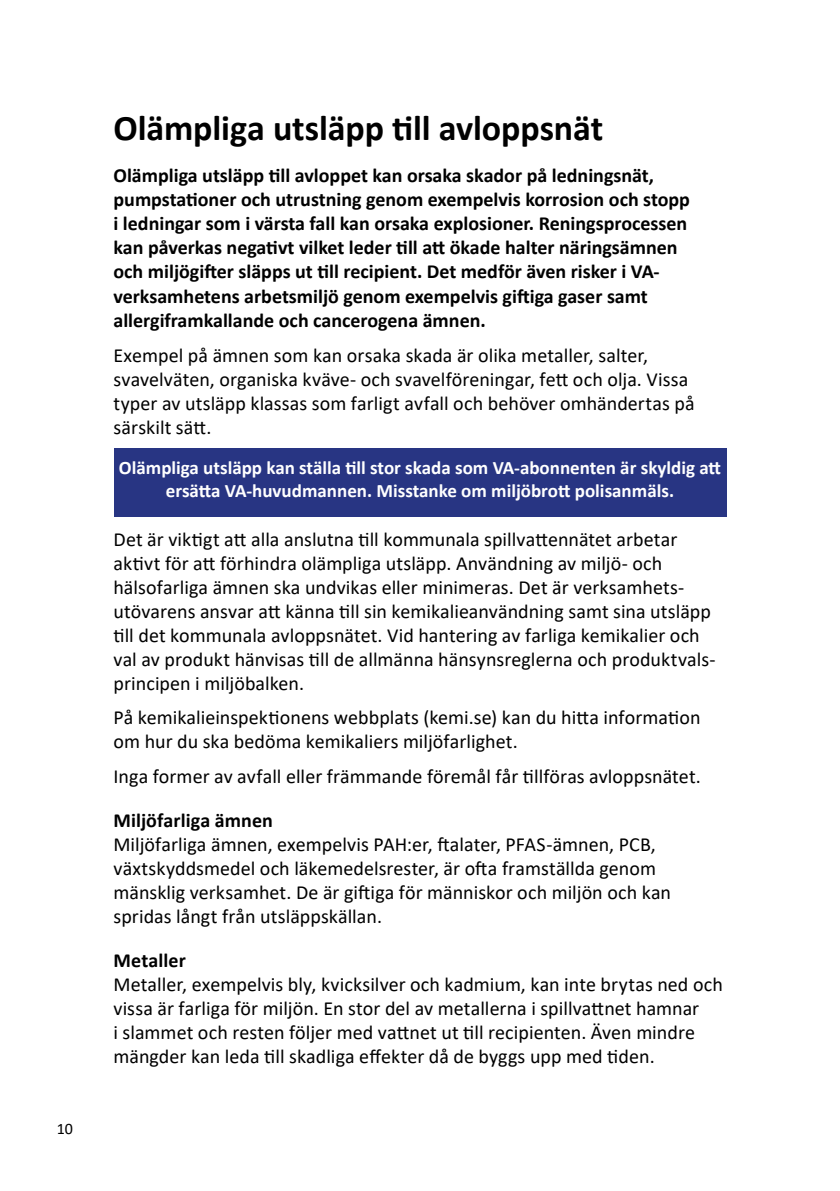
<style>
.page{position:relative;width:840px;height:1191px;background:#fff}
.page>*{position:absolute;margin:0;border:0;box-sizing:border-box;transform-origin:0 0}
.Rubrik_2{font:700 36px "Calibri";letter-spacing:-.005em;color:#000}
.Löptext{font:20px/24px "Calibri";color:#000}
.Ingress{font:700 20px/24px "Calibri";color:#000}
.Rubrik_3{font:700 20px "Calibri";letter-spacing:.005em;color:#000}
.Vit_text_på_platta{font:700 19px "Calibri";color:#fff}
.t1{font:16px "Calibri";color:#000}
</style>
<div class="page">
<div style="left:113px;top:448px;width:613px;height:68px;background:#283583"></div>
<p class="t1" style="left:57px;top:1117px;width:18px">10</p>
<h2 class="Rubrik_2" style="left:113px;top:103px;width:491px">Olämpliga utsläpp till avloppsnät</h2>
<p class="Ingress" style="left:113px;top:163px;width:577px">Olämpliga utsläpp till avloppet kan orsaka skador på ledningsnät, pumpstationer och utrustning genom exempelvis korrosion och stopp i ledningar som i värsta fall kan orsaka explosioner. Reningsprocessen kan påverkas negativt vilket leder till att ökade halter näringsämnen och miljögifter släpps ut till recipient. Det medför även risker i VA&shy;verksamhetens arbetsmiljö genom exempelvis giftiga gaser samt allergiframkallande och cancerogena ämnen.</p>
<p class="Löptext" style="left:113px;top:342px;width:582px">Exempel på ämnen som kan orsaka skada är olika metaller, salter, svavelväten, organiska kväve- och svavelföreningar, fett och olja. Vissa typer av utsläpp klassas som farligt avfall och behöver omhändertas på särskilt sätt.</p>
<p class="Vit_text_på_platta" style="left:119px;top:455px;width:603px">Olämpliga utsläpp kan ställa till stor skada som VA-abonnenten är skyldig att</p>
<p class="Vit_text_på_platta" style="left:166px;top:477px;width:509px">ersätta VA-huvudmannen. Misstanke om miljöbrott polisanmäls.</p>
<p class="Löptext" style="left:113px;top:527px;width:565px">Det är viktigt att alla anslutna till kommunala spillvattennätet arbetar</p>
<p class="Löptext" style="left:113px;top:551px;width:550px">aktivt för att förhindra olämpliga utsläpp. Användning av miljö- och</p>
<p class="Löptext" style="left:113px;top:575px;width:570px">hälsofarliga ämnen ska undvikas eller minimeras. Det är verksamhets-</p>
<p class="Löptext" style="left:113px;top:599px;width:598px">utövarens ansvar att känna till sin kemikalieanvändning samt sina utsläpp</p>
<p class="Löptext" style="left:113px;top:623px;width:587px">till det kommunala avloppsnätet. Vid hantering av farliga kemikalier och</p>
<p class="Löptext" style="left:113px;top:647px;width:601px">val av produkt hänvisas till de allmänna hänsynsreglerna och produktvals-</p>
<p class="Löptext" style="left:113px;top:671px;width:192px">principen i miljöbalken.</p>
<p class="Löptext" style="left:113px;top:705px;width:588px">På kemikalieinspektionens webbplats (kemi.se) kan du hitta information</p>
<p class="Löptext" style="left:113px;top:729px;width:405px">om hur du ska bedöma kemikaliers miljöfarlighet.</p>
<p class="Löptext" style="left:113px;top:763px;width:588px">Inga former av avfall eller främmande föremål får tillföras avloppsnätet.</p>
<h3 class="Rubrik_3" style="left:113px;top:805px;width:161px">Miljöfarliga ämnen</h3>
<p class="Löptext" style="left:113px;top:831px;width:543px">Miljöfarliga ämnen, exempelvis PAH:er, ftalater, PFAS-ämnen, PCB,</p>
<p class="Löptext" style="left:113px;top:855px;width:543px">växtskyddsmedel och läkemedelsrester, är ofta framställda genom</p>
<p class="Löptext" style="left:113px;top:879px;width:558px">mänsklig verksamhet. De är giftiga för människor och miljön och kan</p>
<p class="Löptext" style="left:113px;top:903px;width:270px">spridas långt från utsläppskällan.</p>
<h3 class="Rubrik_3" style="left:113px;top:945px;width:74px">Metaller</h3>
<p class="Löptext" style="left:113px;top:971px;width:610px">Metaller, exempelvis bly, kvicksilver och kadmium, kan inte brytas ned och</p>
<p class="Löptext" style="left:113px;top:995px;width:587px">vissa är farliga för miljön. En stor del av metallerna i spillvattnet hamnar</p>
<p class="Löptext" style="left:113px;top:1019px;width:582px">i slammet och resten följer med vattnet ut till recipienten. Även mindre</p>
<p class="Löptext" style="left:113px;top:1043px;width:542px">mängder kan leda till skadliga effekter då de byggs upp med tiden.</p>
</div>
